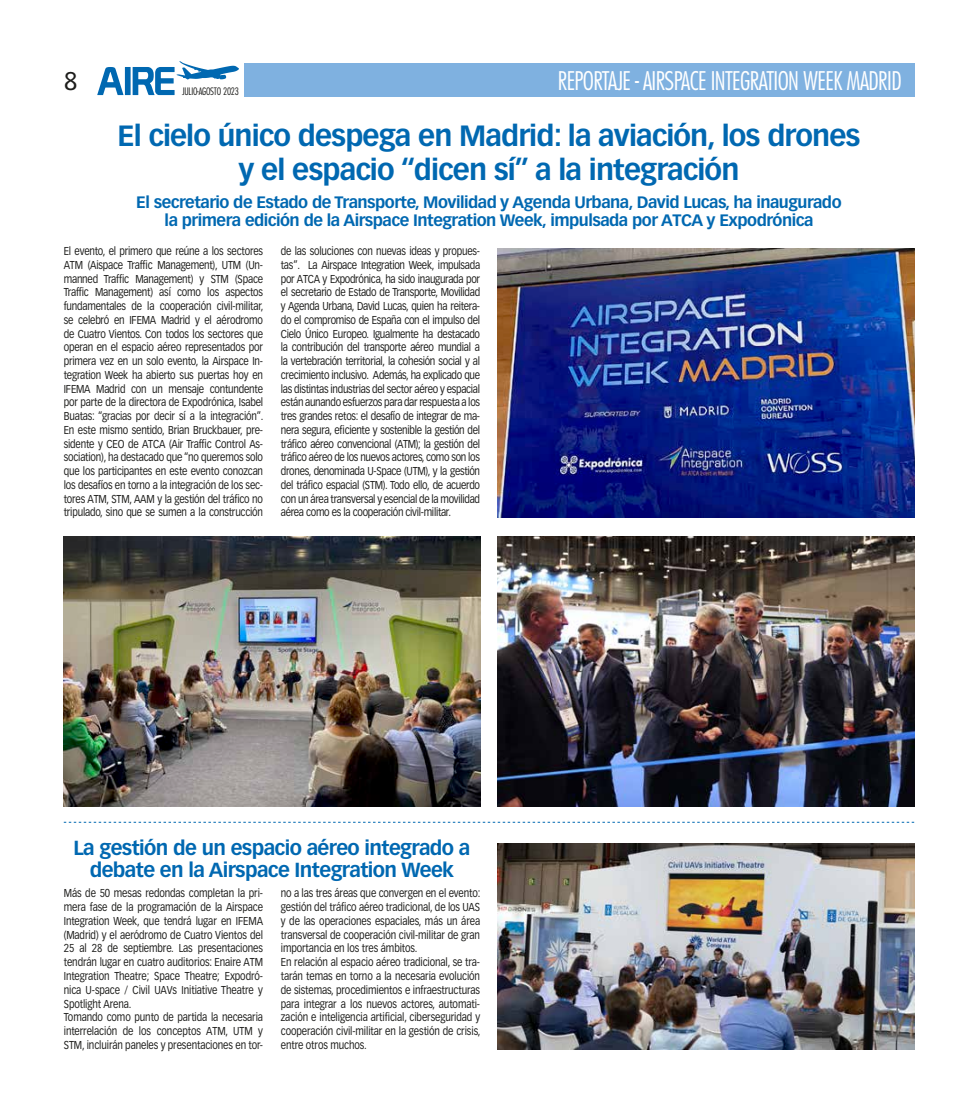
<style>
.page{position:relative;width:978px;height:1120px;background:#fff}
.page>*{position:absolute;margin:0;border:0;box-sizing:border-box;transform-origin:0 0}
.t1{font:700 28.75px/33.8px "Vectora LT Pro";letter-spacing:-.03em;color:#0068b1;text-align:center}
.t2{font:300 condensed 25px "Futura Std";letter-spacing:-.025em;color:#fff}
.t3{font:25px "Vectora LT Pro";color:#1d1d1b}
.t4{font:700 20px/22.5px "Vectora LT Pro";letter-spacing:-.03em;color:#0068b1;text-align:center}
.t5{font:700 16.25px/17.5px "Vectora LT Pro";letter-spacing:-.03em;color:#0068b1;text-align:center}
.t6{font:11.25px/13.8px "Vectora LT Pro";letter-spacing:-.01em;color:#1d1d1b;text-align:justify;scale:.85 1}
.t7{font:300 condensed 10px "Futura Std";letter-spacing:-.02em;color:#1d1d1b}
</style>
<div class="page">
<svg style="left:97px;top:61px;width:142px;height:34px"></svg>
<div style="left:244px;top:64px;width:670px;height:33px;background:#7fb1e0"></div>
<img style="left:498px;top:536px;width:416px;height:270px">
<img style="left:498px;top:248px;width:416px;height:269px">
<img style="left:64px;top:536px;width:416px;height:270px">
<svg style="left:64px;top:822px;width:850px;height:1px"></svg>
<img style="left:498px;top:843px;width:416px;height:207px">
<h2 class="t2" style="left:558px;top:66px;width:345px">REPORTAJE - AIRSPACE INTEGRATION WEEK MADRID</h2>
<h1 class="t1" style="left:117px;top:119px;width:744px">El cielo único despega en Madrid: la aviación, los drones y el espacio “dicen sí” a la integración</h1>
<h3 class="t5" style="left:136px;top:194px;width:707px">El secretario de Estado de Transporte, Movilidad y Agenda Urbana, David Lucas, ha inaugurado la primera edición de la Airspace Integration Week, impulsada por ATCA y Expodrónica</h3>
<p class="t6" style="left:64px;top:244px;width:236px">El evento, el primero que reúne a los sectores ATM (Aispace Traffic Management), UTM (Un&shy;manned Traffic Management) y STM (Space Traffic Management) así como los aspectos fundamentales de la cooperación civil-militar, se celebró en IFEMA Madrid y el aérodromo de Cuatro Vientos. Con todos los sectores que operan en el espacio aéreo representados por primera vez en un solo evento, la Airspace In&shy;tegration Week ha abierto sus puertas hoy en IFEMA Madrid con un mensaje contundente por parte de la directora de Expodrónica, Isabel Buatas: “gracias por decir sí a la integración”.<br>En este mismo sentido, Brian Bruckbauer, pre&shy;sidente y CEO de ATCA (Air Traffic Control As&shy;sociation), ha destacado que “no queremos solo que los participantes en este evento conozcan los desafíos en torno a la integración de los sec&shy;tores ATM, STM, AAM y la gestión del tráfico no tripulado, sino que se sumen a la construcción</p>
<p class="t6" style="left:281px;top:244px;width:236px">de las soluciones con nuevas ideas y propues&shy;tas”. La Airspace Integration Week, impulsada por ATCA y Expodrónica, ha sido inaugurada por el secretario de Estado de Transporte, Movilidad y Agenda Urbana, David Lucas, quien ha reitera&shy;do el compromiso de España con el impulso del Cielo Único Europeo. Igualmente ha destacado la contribución del transporte aéreo mundial a la vertebración territorial, la cohesión social y al crecimiento inclusivo. Además, ha explicado que las distintas industrias del sector aéreo y espacial están aunando esfuerzos para dar respuesta a los tres grandes retos: el desafío de integrar de ma&shy;nera segura, eficiente y sostenible la gestión del tráfico aéreo convencional (ATM); la gestión del tráfico aéreo de los nuevos actores, como son los drones, denominada U-Space (UTM), y la gestión del tráfico espacial (STM). Todo ello, de acuerdo con un área transversal y esencial de la movilidad aérea como es la cooperación civil-militar.</p>
<h2 class="t3" style="left:64px;top:66px;width:15px">8</h2>
<p class="t7" style="left:182px;top:85px;width:58px">JULIO-AGOSTO 2023</p>
<h3 class="t4" style="left:74px;top:836px;width:398px">La gestión de un espacio aéreo integrado a debate en la Airspace Integration Week</h3>
<p class="t6" style="left:64px;top:886px;width:236px;text-align:left">Más de 50 mesas redondas completan la pri&shy;mera fase de la programación de la Airspace Integration Week, que tendrá lugar en IFEMA (Madrid) y el aeródromo de Cuatro Vientos del 25 al 28 de septiembre. Las presentaciones tendrán lugar en cuatro auditorios: Enaire ATM Integration Theatre; Space Theatre; Expodró&shy;nica U-space / Civil UAVs Initiative Theatre y Spotlight Arena.<br>Tomando como punto de partida la necesaria interrelación de los conceptos ATM, UTM y STM, incluirán paneles y presentaciones en tor-</p>
<p class="t6" style="left:281px;top:886px;width:236px;text-align:left">no a las tres áreas que convergen en el evento: gestión del tráfico aéreo tradicional, de los UAS y de las operaciones espaciales, más un área transversal de cooperación civil-militar de gran importancia en los tres ámbitos.<br>En relación al espacio aéreo tradicional, se tra&shy;tarán temas en torno a la necesaria evolución de sistemas, procedimientos e infraestructuras para integrar a los nuevos actores, automati&shy;zación e inteligencia artificial, ciberseguridad y cooperación civil-militar en la gestión de crisis, entre otros muchos.</p>
</div>
